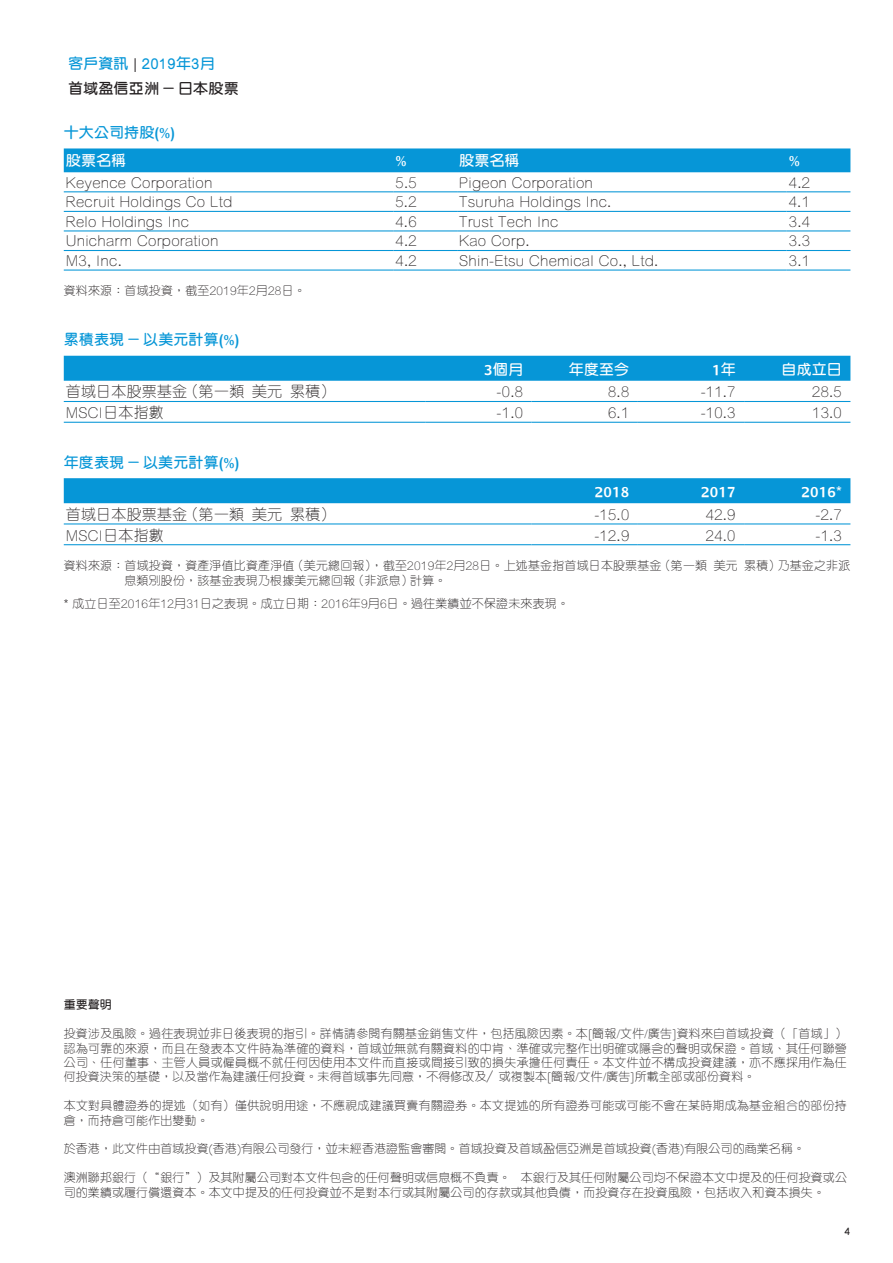
<style>
.page{position:relative;width:893px;height:1263px;background:#fff}
.page>*{position:absolute;margin:0;border:0;box-sizing:border-box;transform-origin:0 0}
.t1{font:300 15px "M Yuen HK";letter-spacing:.015em;color:#231f20}
.t2{font:600 15px/28px "M Yuen HK";letter-spacing:.01em;color:#0696d7}
.t3{font:600 15px/25px "M Yuen HK";letter-spacing:.015em;color:#231f20}
.t4{font:700 15px "Praxis EF Semi";letter-spacing:.01em;color:#fff}
.t5{font:600 15px "M Yuen HK";letter-spacing:.01em;color:#fff}
.t6{font:300 12px/14.4px "M Yuen HK";letter-spacing:.005em;color:#231f20}
.t7{font:600 12px "M Yuen HK";color:#231f20}
.t8{font:600 10.5px "M Yuen HK";color:#231f20}
.s1{color:#0696d7}
.s2{font-family:"Praxis EF Semi";font-weight:700}
.s3{color:#fff}
.s4{font-family:"M Yuen HK";font-weight:600}
.s5{font-family:"Arial";font-weight:400}
</style>
<div class="page">
<div style="left:64px;top:148px;width:786px;height:24px;background:#0696d7"></div>
<hr style="left:64px;top:191px;width:329px;height:1px;background:#0696d7">
<hr style="left:393px;top:191px;width:64px;height:1px;background:#0696d7">
<hr style="left:457px;top:191px;width:330px;height:1px;background:#0696d7">
<hr style="left:787px;top:191px;width:63px;height:1px;background:#0696d7">
<hr style="left:64px;top:211px;width:329px;height:1px;background:#0696d7">
<hr style="left:393px;top:211px;width:64px;height:1px;background:#0696d7">
<hr style="left:457px;top:211px;width:330px;height:1px;background:#0696d7">
<hr style="left:787px;top:211px;width:63px;height:1px;background:#0696d7">
<hr style="left:64px;top:230px;width:329px;height:1px;background:#0696d7">
<hr style="left:393px;top:230px;width:64px;height:1px;background:#0696d7">
<hr style="left:457px;top:230px;width:330px;height:1px;background:#0696d7">
<hr style="left:787px;top:230px;width:63px;height:1px;background:#0696d7">
<hr style="left:64px;top:250px;width:329px;height:1px;background:#0696d7">
<hr style="left:393px;top:250px;width:64px;height:1px;background:#0696d7">
<hr style="left:457px;top:250px;width:330px;height:1px;background:#0696d7">
<hr style="left:787px;top:250px;width:63px;height:1px;background:#0696d7">
<hr style="left:64px;top:270px;width:329px;height:1px;background:#0696d7">
<hr style="left:393px;top:270px;width:64px;height:1px;background:#0696d7">
<hr style="left:457px;top:270px;width:330px;height:1px;background:#0696d7">
<hr style="left:787px;top:270px;width:63px;height:1px;background:#0696d7">
<div style="left:64px;top:356px;width:786px;height:25px;background:#0696d7"></div>
<hr style="left:64px;top:401px;width:361px;height:1px;background:#0696d7">
<hr style="left:425px;top:401px;width:106px;height:1px;background:#0696d7">
<hr style="left:531px;top:401px;width:107px;height:1px;background:#0696d7">
<hr style="left:638px;top:401px;width:106px;height:1px;background:#0696d7">
<hr style="left:744px;top:401px;width:106px;height:1px;background:#0696d7">
<hr style="left:64px;top:422px;width:361px;height:1px;background:#0696d7">
<hr style="left:425px;top:422px;width:106px;height:1px;background:#0696d7">
<hr style="left:531px;top:422px;width:107px;height:1px;background:#0696d7">
<hr style="left:638px;top:422px;width:106px;height:1px;background:#0696d7">
<hr style="left:744px;top:422px;width:106px;height:1px;background:#0696d7">
<div style="left:64px;top:478px;width:786px;height:25px;background:#0696d7"></div>
<hr style="left:64px;top:523px;width:467px;height:1px;background:#0696d7">
<hr style="left:531px;top:523px;width:107px;height:1px;background:#0696d7">
<hr style="left:638px;top:523px;width:106px;height:1px;background:#0696d7">
<hr style="left:744px;top:523px;width:106px;height:1px;background:#0696d7">
<hr style="left:64px;top:544px;width:467px;height:1px;background:#0696d7">
<hr style="left:531px;top:544px;width:107px;height:1px;background:#0696d7">
<hr style="left:638px;top:544px;width:106px;height:1px;background:#0696d7">
<hr style="left:744px;top:544px;width:106px;height:1px;background:#0696d7">
<p class="t3" style="left:68px;top:51px;width:172px"><span class="s1">客戶資訊</span> | <span class="s1">2019年3月<br></span>首域盈信亞洲－日本股票</p>
<p class="t2" style="left:64px;top:118px;width:112px">十大公司持股<span class="s2">(%)</span><span class="s3">股票名稱</span></p>
<p class="t4" style="left:395px;top:153px;width:13px">%</p>
<p class="t5" style="left:459px;top:153px;width:62px">股票名稱</p>
<p class="t4" style="left:789px;top:153px;width:13px">%</p>
<p class="t1" style="left:66px;top:172px;width:148px">Keyence Corporation</p>
<p class="t1" style="left:395px;top:172px;width:23px">5.5</p>
<p class="t1" style="left:459px;top:172px;width:135px">Pigeon Corporation</p>
<p class="t1" style="left:789px;top:172px;width:23px">4.2</p>
<p class="t1" style="left:66px;top:191px;width:168px">Recruit Holdings Co Ltd</p>
<p class="t1" style="left:395px;top:191px;width:23px">5.2</p>
<p class="t1" style="left:459px;top:191px;width:154px">Tsuruha Holdings Inc.</p>
<p class="t1" style="left:789px;top:191px;width:23px">4.1</p>
<p class="t1" style="left:66px;top:211px;width:125px">Relo Holdings Inc</p>
<p class="t1" style="left:395px;top:211px;width:23px">4.6</p>
<p class="t1" style="left:459px;top:211px;width:101px">Trust Tech Inc</p>
<p class="t1" style="left:789px;top:211px;width:23px">3.4</p>
<p class="t1" style="left:66px;top:231px;width:154px">Unicharm Corporation</p>
<p class="t1" style="left:395px;top:231px;width:23px">4.2</p>
<p class="t1" style="left:459px;top:231px;width:72px">Kao Corp.</p>
<p class="t1" style="left:789px;top:231px;width:23px">3.3</p>
<p class="t1" style="left:66px;top:250px;width:57px">M3, Inc.</p>
<p class="t1" style="left:395px;top:250px;width:23px">4.2</p>
<p class="t1" style="left:459px;top:250px;width:201px">Shin-Etsu Chemical Co., Ltd.</p>
<p class="t1" style="left:789px;top:250px;width:23px">3.1</p>
<p class="t6" style="left:64px;top:283px;width:244px">資料來源：首域投資，截至2019年2月28日。</p>
<p class="t2" style="left:64px;top:325px;width:177px">累積表現－以美元計算<span class="s2">(%)</span></p>
<p class="t5" style="left:484px;top:361px;width:40px"><span class="s2">3</span>個月</p>
<p class="t5" style="left:569px;top:361px;width:62px">年度至今</p>
<p class="t4" style="left:712px;top:361px;width:25px">1<span class="s4">年</span></p>
<p class="t5" style="left:781px;top:361px;width:62px">自成立日</p>
<p class="t1" style="left:66px;top:382px;width:271px">首域日本股票基金（第一類美元累積）</p>
<p class="t1" style="left:497px;top:382px;width:28px">-0.8</p>
<p class="t1" style="left:608px;top:382px;width:23px">8.8</p>
<p class="t1" style="left:701px;top:382px;width:36px">-11.7</p>
<p class="t1" style="left:812px;top:382px;width:31px">28.5</p>
<p class="t1" style="left:66px;top:402px;width:100px">MSCI日本指數</p>
<p class="t1" style="left:497px;top:402px;width:28px">-1.0</p>
<p class="t1" style="left:608px;top:402px;width:23px">6.1</p>
<p class="t1" style="left:701px;top:402px;width:36px">-10.3</p>
<p class="t1" style="left:812px;top:402px;width:31px">13.0</p>
<p class="t2" style="left:64px;top:448px;width:177px">年度表現－以美元計算<span class="s2">(%)</span></p>
<p class="t4" style="left:595px;top:484px;width:36px">2018</p>
<p class="t4" style="left:701px;top:484px;width:36px">2017</p>
<p class="t4" style="left:801px;top:484px;width:42px">2016<span class="s5">*</span></p>
<p class="t1" style="left:66px;top:504px;width:271px">首域日本股票基金（第一類美元累積）</p>
<p class="t1" style="left:594px;top:504px;width:36px">-15.0</p>
<p class="t1" style="left:706px;top:504px;width:31px">42.9</p>
<p class="t1" style="left:815px;top:504px;width:28px">-2.7</p>
<p class="t1" style="left:66px;top:525px;width:100px">MSCI日本指數</p>
<p class="t1" style="left:594px;top:525px;width:36px">-12.9</p>
<p class="t1" style="left:706px;top:525px;width:31px">24.0</p>
<p class="t1" style="left:815px;top:525px;width:28px">-1.3</p>
<p class="t6" style="left:124px;top:557px;width:727px;line-height:15px;text-indent:-61px">資料來源：首域投資，資產淨值比資產淨值（美元總回報），截至2019年2月28日。上述基金指首域日本股票基金（第一類美元累積）乃基金之非派息類別股份，該基金表現乃根據美元總回報（非派息）計算。</p>
<p class="t6" style="left:64px;top:596px;width:507px">* 成立日至2016年12月31日之表現。成立日期：2016年9月6日。過往業績並不保證未來表現。</p>
<p class="t7" style="left:64px;top:999px;width:49px">重要聲明</p>
<p class="t6" style="left:64px;top:1026px;width:785px;text-align:justify">投資涉及風險。過往表現並非日後表現的指引。詳情請參閱有關基金銷售文件，包括風險因素。本[簡報/文件/廣告]資料來自首域投資（「首域」）認為可靠的來源，而且在發表本文件時為準確的資料，首域並無就有關資料的中肯、準確或完整作出明確或隱含的聲明或保證。首域、其任何聯營公司、任何董事、主管人員或僱員概不就任何因使用本文件而直接或間接引致的損失承擔任何責任。本文件並不構成投資建議，亦不應採用作為任何投資決策的基礎，以及當作為建議任何投資。未得首域事先同意，不得修改及／或複製本[簡報/文件/廣告]所載全部或部份資料。</p>
<p class="t6" style="left:64px;top:1098px;width:785px">本文對具體證券的提述（如有）僅供說明用途，不應視成建議買賣有關證券。本文提述的所有證券可能或可能不會在某時期成為基金組合的部份持倉，而持倉可能作出變動。</p>
<p class="t6" style="left:64px;top:1141px;width:743px">於香港，此文件由首域投資(香港)有限公司發行，並未經香港證監會審閱。首域投資及首域盈信亞洲是首域投資(香港)有限公司的商業名稱。</p>
<p class="t6" style="left:64px;top:1170px;width:785px">澳洲聯邦銀行（“銀行”）及其附屬公司對本文件包含的任何聲明或信息概不負責。 本銀行及其任何附屬公司均不保證本文中提及的任何投資或公司的業績或履行償還資本。本文中提及的任何投資並不是對本行或其附屬公司的存款或其他負債，而投資存在投資風險，包括收入和資本損失。</p>
<p class="t8" style="left:845px;top:1226px;width:7px">4</p>
</div>
